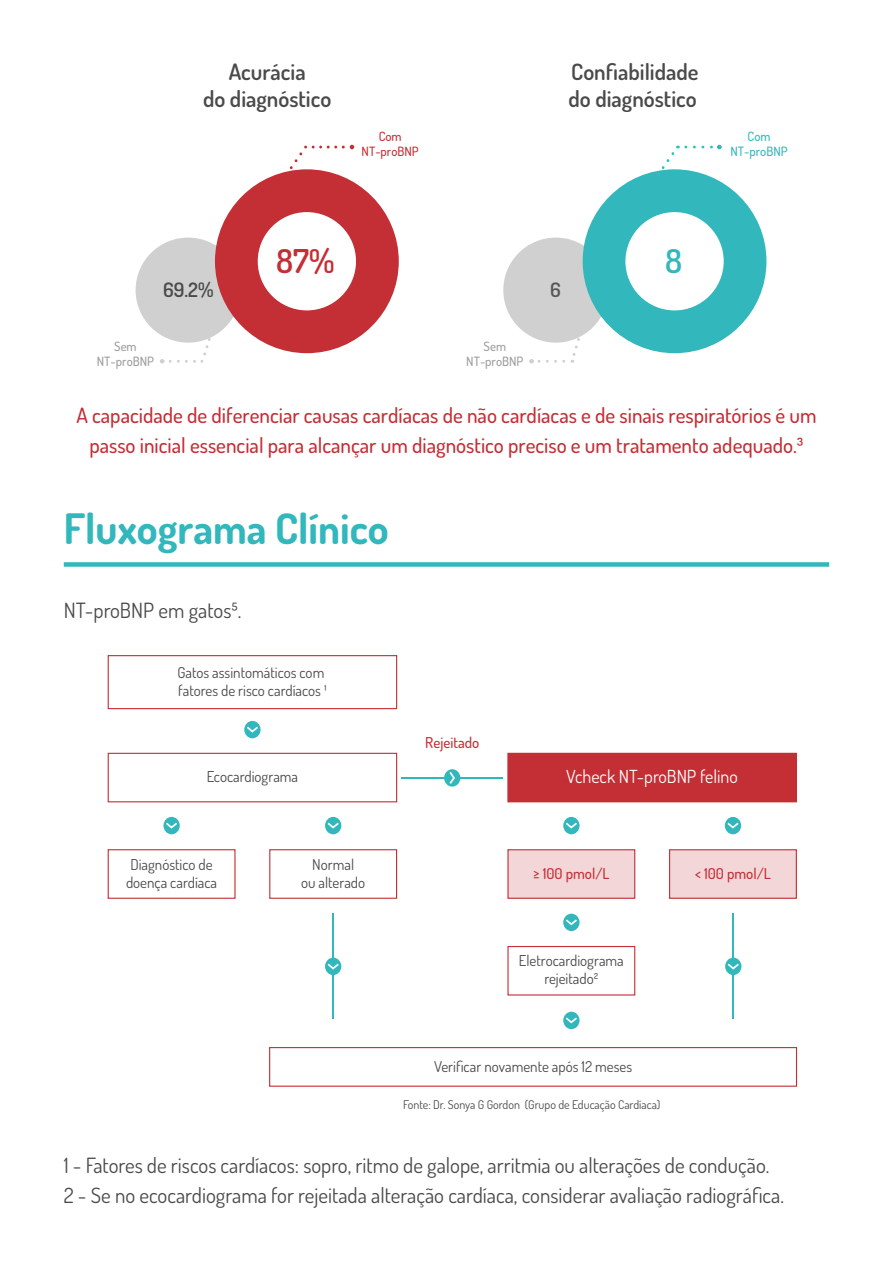
<style>
.page{position:relative;width:893px;height:1276px;background:#fff}
.page>*{position:absolute;margin:0;border:0;box-sizing:border-box;transform-origin:0 0}
.t1{font:700 42px "Dosis";color:#31b7bc}
.t2{font:600 32.85px "Dosis";color:#c42e35}
.t3{font:600 32.85px "Dosis";color:#31b7bc}
.t4{font:600 22.5px/27px "Dosis";color:#4a4a49;text-align:center}
.t5{font:21px/30px "Dosis";color:#4a4a49}
.t6{font:500 21px/30px "Dosis";color:#c42e35;text-align:center}
.t7{font:600 19.95px "Dosis";color:#4a4a49}
.t8{font:600 19.95px "Dosis";color:#575756}
.t9{font:18px "Dosis";color:#fff}
.t10{font:15px/18px "Dosis";color:#4a4a49;text-align:center}
.t11{font:500 15px "Dosis";color:#c42e35}
.t12{font:500 12.9px/15.5px "Dosis";color:#9d9d9c;text-align:center}
.t13{font:500 12.9px/15.5px "Dosis";color:#31b7bc;text-align:center}
.t14{font:500 12.9px/15.5px "Dosis";color:#c42e35;text-align:center}
.t15{font:12px "Dosis";color:#4a4a49}
</style>
<div class="page">
<div style="left:269px;top:1047px;width:528px;height:39px;border:1px solid #c42f35"></div>
<div style="left:563px;top:1011px;width:16px;height:18px;background:#31b7bc;border-radius:50%"></div>
<svg style="left:564px;top:1015px;width:15px;height:9px"></svg>
<div style="left:507px;top:946px;width:128px;height:49px;border:1px solid #c42f35"></div>
<hr style="left:332px;top:913px;width:2px;height:106px;background:#31b7bc">
<svg style="left:325px;top:957px;width:16px;height:18px"></svg>
<svg style="left:326px;top:962px;width:15px;height:8px"></svg>
<hr style="left:733px;top:913px;width:1px;height:106px;background:#31b7bc">
<div style="left:725px;top:957px;width:16px;height:18px;background:#31b7bc;border-radius:50%"></div>
<svg style="left:726px;top:962px;width:15px;height:8px"></svg>
<div style="left:670px;top:850px;width:126px;height:48px;background:#f3d6d7"></div>
<div style="left:669px;top:849px;width:128px;height:50px;border:1px solid #c42f35"></div>
<div style="left:508px;top:850px;width:127px;height:48px;background:#f3d6d7"></div>
<div style="left:507px;top:849px;width:128px;height:50px;border:1px solid #c42f35"></div>
<div style="left:508px;top:753px;width:288px;height:49px;background:#c42e35"></div>
<div style="left:725px;top:817px;width:16px;height:17px;background:#31b7bc;border-radius:50%"></div>
<svg style="left:725px;top:821px;width:14px;height:8px"></svg>
<div style="left:563px;top:817px;width:16px;height:17px;background:#31b7bc;border-radius:50%"></div>
<svg style="left:564px;top:821px;width:15px;height:8px"></svg>
<div style="left:563px;top:913px;width:16px;height:18px;background:#31b7bc;border-radius:50%"></div>
<svg style="left:564px;top:917px;width:15px;height:9px"></svg>
<hr style="left:402px;top:777px;width:101px;height:1px;background:#31b7bc">
<div style="left:444px;top:769px;width:16px;height:17px;background:#31b7bc;border-radius:50%"></div>
<svg style="left:448px;top:770px;width:8px;height:16px"></svg>
<div style="left:163px;top:817px;width:17px;height:17px;background:#31b7bc;border-radius:50%"></div>
<svg style="left:164px;top:821px;width:15px;height:8px"></svg>
<div style="left:325px;top:817px;width:16px;height:17px;background:#31b7bc;border-radius:50%"></div>
<svg style="left:326px;top:821px;width:15px;height:8px"></svg>
<div style="left:269px;top:849px;width:128px;height:50px;border:1px solid #c42f35"></div>
<div style="left:108px;top:849px;width:128px;height:50px;border:1px solid #c42f35"></div>
<div style="left:244px;top:721px;width:17px;height:17px;background:#31b7bc;border-radius:50%"></div>
<svg style="left:245px;top:725px;width:15px;height:8px"></svg>
<div style="left:108px;top:753px;width:289px;height:49px;border:1px solid #c42f35"></div>
<div style="left:108px;top:655px;width:289px;height:54px;border:1px solid #c42f35"></div>
<div style="left:64px;top:562px;width:765px;height:5px;background:#31b7bc"></div>
<div style="left:503px;top:238px;width:105px;height:105px;background:#d0d0d0;border-radius:50%"></div>
<svg style="left:529px;top:145px;width:237px;height:218px"></svg>
<div style="left:136px;top:238px;width:105px;height:105px;background:#d0d0d0;border-radius:50%"></div>
<svg style="left:160px;top:145px;width:239px;height:218px"></svg>
<p class="t4" style="left:203px;top:58px;width:130px">Acurácia<br>do diagnóstico</p>
<p class="t4" style="left:568px;top:58px;width:132px;text-align:left">Confiabilidade do diagnóstico</p>
<p class="t14" style="left:362px;top:128px;width:59px">Com<br>NT-proBNP</p>
<p class="t13" style="left:730px;top:128px;width:59px">Com<br>NT-proBNP</p>
<p class="t7" style="left:163px;top:277px;width:52px">69.2%</p>
<p class="t12" style="left:97px;top:338px;width:59px">Sem<br>NT-proBNP</p>
<h2 class="t2" style="left:276px;top:240px;width:60px">87%</h2>
<p class="t12" style="left:466px;top:338px;width:59px">Sem<br>NT-proBNP</p>
<p class="t8" style="left:550px;top:277px;width:12px">6</p>
<h2 class="t3" style="left:665px;top:240px;width:19px">8</h2>
<p class="t6" style="left:76px;top:400px;width:742px">A capacidade de diferenciar causas cardíacas de não cardíacas e de sinais respiratórios é um passo inicial essencial para alcançar um diagnóstico preciso e um tratamento adequado.³</p>
<h1 class="t1" style="left:64px;top:501px;width:326px">Fluxograma Clínico</h1>
<p class="t5" style="left:64px;top:595px;width:179px">NT-proBNP em gatos⁵.</p>
<p class="t10" style="left:177px;top:663px;width:151px;text-align:left">Gatos assintomáticos com fatores de risco cardíacos ¹</p>
<p class="t10" style="left:207px;top:767px;width:93px">Ecocardiograma</p>
<p class="t10" style="left:126px;top:854px;width:93px;text-align:left">Diagnóstico de doença cardíaca</p>
<p class="t10" style="left:301px;top:855px;width:66px">Normal<br>ou alterado</p>
<p class="t11" style="left:425px;top:733px;width:56px">Rejeitado</p>
<p class="t9" style="left:566px;top:765px;width:173px">Vcheck NT-proBNP felino</p>
<p class="t11" style="left:533px;top:863px;width:78px">≥ 100 pmol/L</p>
<p class="t11" style="left:695px;top:863px;width:77px">&lt; 100 pmol/L</p>
<p class="t10" style="left:519px;top:951px;width:106px">Eletrocardiograma rejeitado²</p>
<p class="t10" style="left:434px;top:1056px;width:200px">Verificar novamente após 12 meses</p>
<p class="t15" style="left:403px;top:1096px;width:259px">Fonte: Dr. Sonya G Gordon (Grupo de Educação Cardíaca)</p>
<p class="t5" style="left:64px;top:1149px;width:722px">1 - Fatores de riscos cardíacos: sopro, ritmo de galope, arritmia ou alterações de condução.<br>2 - Se no ecocardiograma for rejeitada alteração cardíaca, considerar avaliação radiográfica.</p>
</div>
